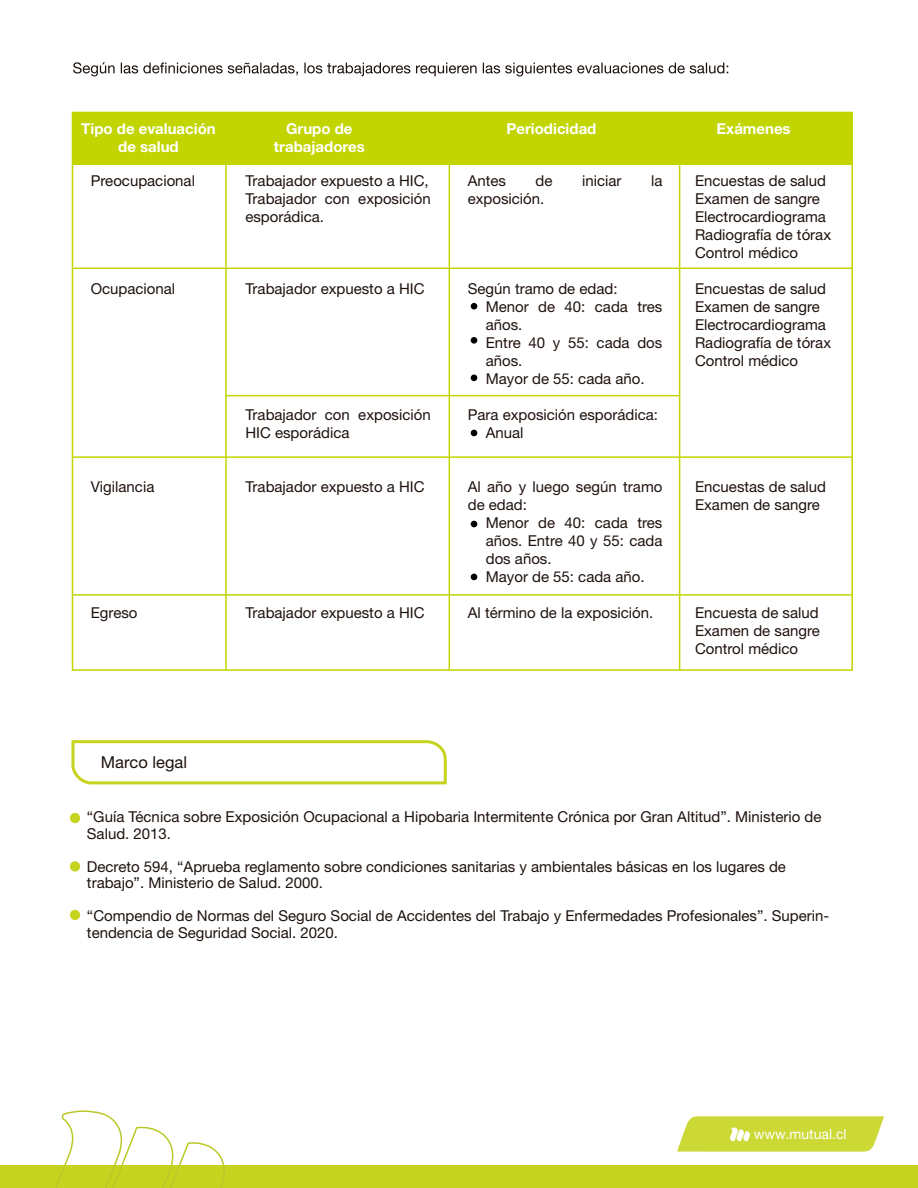
<style>
.page{position:relative;width:918px;height:1188px;background:#fff}
.page>*{position:absolute;margin:0;border:0;box-sizing:border-box;transform-origin:0 0}
.t1{font:16.5px "Helvetica Neue LT Std";color:#1e110c}
.t2{font:15px/18px "Helvetica Neue LT Std";color:#1e120d}
.t3{font:700 15px/18px "Helvetica Neue LT Std";color:#fff;text-align:center}
.t4{font:13.95px "Helvetica Neue LT Std";color:#fff}
</style>
<div class="page">
<div style="left:0;top:1165px;width:918px;height:23px;background:#c6d41f"></div>
<div style="left:73px;top:112px;width:779px;height:53px;background:#c2d500"></div>
<svg style="left:56px;top:1110px;width:168px;height:78px"></svg>
<svg style="left:677px;top:1116px;width:207px;height:36px;background:#d0dc4a"></svg>
<svg style="left:73px;top:62px;width:655px;height:14px"></svg>
<svg style="left:71px;top:740px;width:376px;height:45px"></svg>
<div style="left:70px;top:813px;width:10px;height:10px;background:#c6d41f;border-radius:50%"></div>
<div style="left:70px;top:861px;width:10px;height:11px;background:#c6d41f;border-radius:50%"></div>
<div style="left:70px;top:910px;width:10px;height:10px;background:#c6d41f;border-radius:50%"></div>
<hr style="left:225px;top:165px;width:2px;height:505px;background:#c2d500">
<hr style="left:449px;top:165px;width:1px;height:505px;background:#c2d500">
<hr style="left:679px;top:165px;width:1px;height:505px;background:#c2d500">
<hr style="left:73px;top:268px;width:779px;height:1px;background:#c2d500">
<hr style="left:226px;top:395px;width:454px;height:1px;background:#c2d500">
<hr style="left:73px;top:456px;width:779px;height:2px;background:#c2d500">
<hr style="left:73px;top:594px;width:779px;height:2px;background:#c2d500">
<div style="left:471px;top:303px;width:6px;height:7px;background:#000;border-radius:50%"></div>
<svg style="left:471px;top:375px;width:6px;height:6px"></svg>
<div style="left:471px;top:337px;width:6px;height:7px;background:#000;border-radius:50%"></div>
<svg style="left:471px;top:574px;width:6px;height:6px"></svg>
<svg style="left:471px;top:521px;width:6px;height:6px"></svg>
<svg style="left:471px;top:430px;width:6px;height:6px"></svg>
<p class="t3" style="left:81px;top:120px;width:136px">Tipo de evaluación de salud</p>
<p class="t3" style="left:274px;top:120px;width:92px">Grupo de trabajadores</p>
<p class="t3" style="left:507px;top:120px;width:91px">Periodicidad</p>
<p class="t3" style="left:717px;top:120px;width:76px">Exámenes</p>
<p class="t2" style="left:91px;top:171px;width:106px">Preocupacional</p>
<p class="t2" style="left:91px;top:279px;width:86px">Ocupacional</p>
<p class="t2" style="left:245px;top:171px;width:187px">Trabajador expuesto a HIC,<br>Trabajador con exposición esporádica.</p>
<p class="t2" style="left:245px;top:279px;width:181px">Trabajador expuesto a HIC</p>
<p class="t2" style="left:245px;top:405px;width:187px">Trabajador con exposición<br>HIC esporádica</p>
<p class="t2" style="left:468px;top:171px;width:40px">Antes</p>
<p class="t2" style="left:536px;top:171px;width:18px">de</p>
<p class="t2" style="left:582px;top:171px;width:41px">iniciar</p>
<p class="t2" style="left:651px;top:171px;width:13px">la</p>
<p class="t2" style="left:468px;top:189px;width:78px">exposición.</p>
<p class="t2" style="left:486px;top:279px;width:178px;text-indent:-18px">Según tramo de edad:<br>Menor de 40: cada tres años.<br>Entre 40 y 55: cada dos años.<br>Mayor de 55: cada año.</p>
<p class="t2" style="left:486px;top:405px;width:174px;text-indent:-18px">Para exposición esporádica:<br>Anual</p>
<p class="t2" style="left:695px;top:171px;width:138px">Encuestas de salud<br>Examen de sangre<br>Electrocardiograma<br>Radiografía de tórax<br>Control médico</p>
<p class="t2" style="left:695px;top:279px;width:138px">Encuestas de salud<br>Examen de sangre<br>Electrocardiograma<br>Radiografía de tórax<br>Control médico</p>
<p class="t2" style="left:91px;top:477px;width:65px">Vigilancia</p>
<p class="t2" style="left:91px;top:603px;width:48px">Egreso</p>
<p class="t2" style="left:245px;top:477px;width:181px">Trabajador expuesto a HIC</p>
<p class="t2" style="left:245px;top:603px;width:181px">Trabajador expuesto a HIC</p>
<p class="t2" style="left:468px;top:477px;width:196px">Al año y luego según tramo de edad:</p>
<p class="t2" style="left:486px;top:513px;width:178px">Menor de 40: cada tres años. Entre 40 y 55: cada dos años.<br>Mayor de 55: cada año.</p>
<p class="t2" style="left:468px;top:603px;width:187px">Al término de la exposición.</p>
<p class="t2" style="left:695px;top:477px;width:133px">Encuestas de salud<br>Examen de sangre</p>
<p class="t2" style="left:695px;top:603px;width:126px;text-align:justify">Encuesta de salud Examen de sangre Control médico</p>
<p class="t1" style="left:101px;top:752px;width:88px">Marco legal</p>
<p class="t2" style="left:87px;top:808px;width:736px;line-height:16.5px">“Guía Técnica sobre Exposición Ocupacional a Hipobaria Intermitente Crónica por Gran Altitud”. Ministerio de<br>Salud. 2013.</p>
<p class="t2" style="left:87px;top:858px;width:701px;line-height:16.5px">Decreto 594, “Aprueba reglamento sobre condiciones sanitarias y ambientales básicas en los lugares de trabajo”. Ministerio de Salud. 2000.</p>
<p class="t2" style="left:87px;top:907px;width:744px;line-height:16.5px">“Compendio de Normas del Seguro Social de Accidentes del Trabajo y Enfermedades Profesionales”. Superin&shy;tendencia de Seguridad Social. 2020.</p>
<p class="t4" style="left:754px;top:1126px;width:94px">www.mutual.cl</p>
</div>
